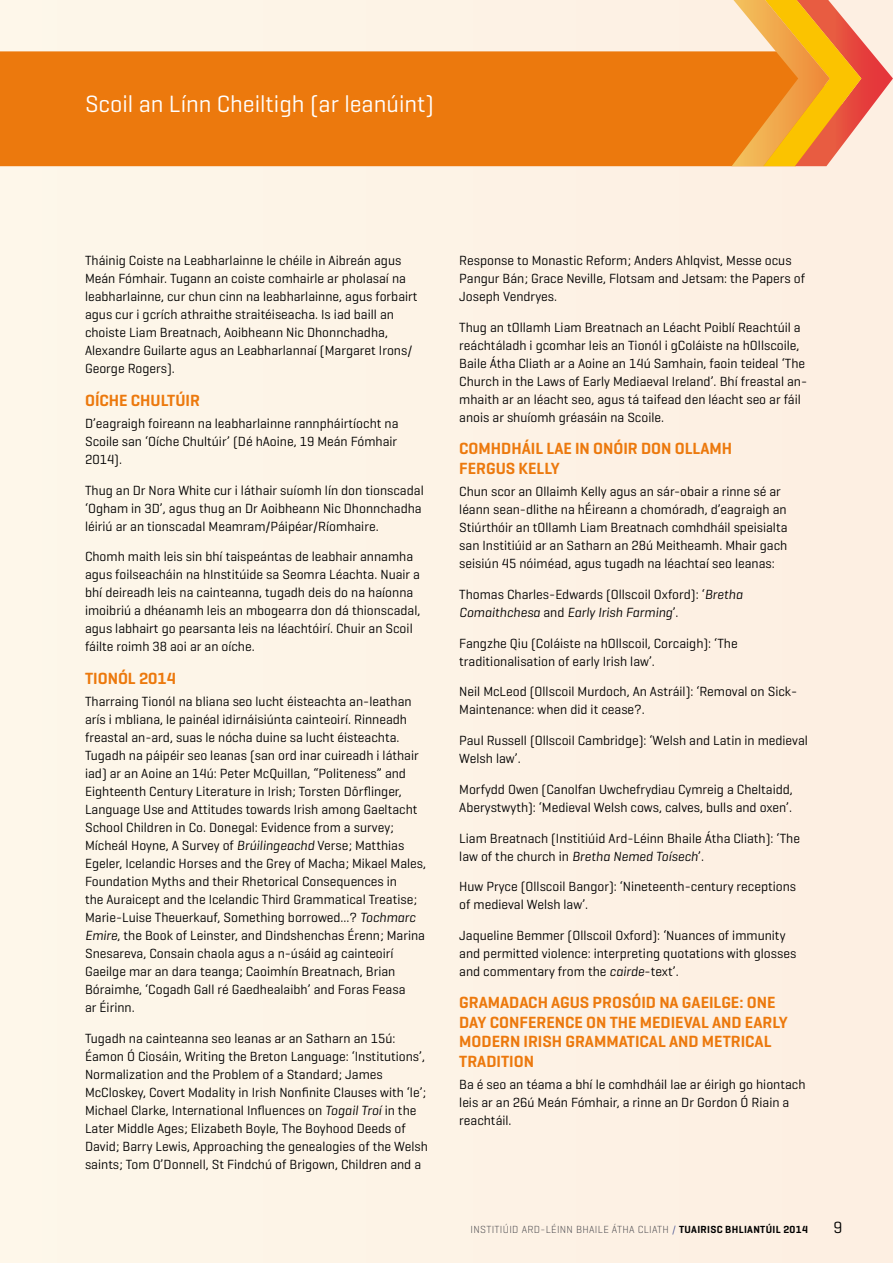
<style>
.page{position:relative;width:893px;height:1263px;background:#fdf3e6}
.page>*{position:absolute;margin:0;border:0;box-sizing:border-box;transform-origin:0 0}
.t1{font:24px "Geogrotesque";color:#fff}
.t2{font:600 16.5px/19.5px "Geogrotesque";color:#ec790d}
.t3{font:16.5px "Geogrotesque";color:#000}
.t4{font:13.5px/18px "Geogrotesque";color:#000}
.t5{font:300 10.5px "Geogrotesque";letter-spacing:.03em;color:#504f53}
.s1{font-style:italic}
.s2{color:#253583}
.s3{font-weight:600;color:#000}
</style>
<div class="page">
<div style="left:0;top:51px;width:732px;height:115px;background:#ec790d"></div>
<svg style="left:732px;top:0;width:161px;height:166px"></svg>
<h1 class="t1" style="left:85px;top:88px;width:350px">Scoil an Línn Cheiltigh (ar leanúint)</h1>
<p class="t4" style="left:85px;top:251px;width:334px">Tháinig Coiste na Leabharlainne le chéile in Aibreán agus Meán Fómhair. Tugann an coiste comhairle ar pholasaí na leabharlainne, cur chun cinn na leabharlainne, agus forbairt agus cur i gcrích athraithe straitéiseacha. Is iad baill an choiste Liam Breatnach, Aoibheann Nic Dhonnchadha, Alexandre Guilarte agus an Leabharlannaí (Margaret Irons/ George Rogers).</p>
<p class="t2" style="left:85px;top:390px;width:116px">OÍCHE CHULTÚIR</p>
<p class="t4" style="left:85px;top:414px;width:315px;text-align:justify">D’eagraigh foireann na leabharlainne rannpháirtíocht na Scoile san ‘Oíche Chultúir’ (Dé hAoine, 19 Meán Fómhair 2014).</p>
<p class="t4" style="left:85px;top:480px;width:340px">Thug an Dr Nora White cur i láthair suíomh lín don tionscadal ‘Ogham in 3D’, agus thug an Dr Aoibheann Nic Dhonnchadha léiriú ar an tionscadal Meamram/Páipéar/Ríomhaire.</p>
<p class="t4" style="left:85px;top:547px;width:337px">Chomh maith leis sin bhí taispeántas de leabhair annamha agus foilseacháin na hInstitúide sa Seomra Léachta. Nuair a bhí deireadh leis na cainteanna, tugadh deis do na haíonna imoibriú a dhéanamh leis an mbogearra don dá thionscadal, agus labhairt go pearsanta leis na léachtóirí. Chuir an Scoil fáilte roimh 38 aoi ar an oíche.</p>
<p class="t2" style="left:85px;top:668px;width:93px">TIONÓL 2014</p>
<p class="t4" style="left:85px;top:692px;width:343px">Tharraing Tionól na bliana seo lucht éisteachta an-leathan arís i mbliana, le painéal idirnáisiúnta cainteoirí. Rinneadh freastal an-ard, suas le nócha duine sa lucht éisteachta.<br>Tugadh na páipéir seo leanas (san ord inar cuireadh i láthair iad) ar an Aoine an 14ú: Peter McQuillan, “Politeness” and Eighteenth Century Literature in Irish; Torsten Dörflinger, Language Use and Attitudes towards Irish among Gaeltacht School Children in Co. Donegal: Evidence from a survey; Mícheál Hoyne, A Survey of <span class="s1">Brúilingeachd</span> Verse; Matthias Egeler, Icelandic Horses and the Grey of Macha; Mikael Males, Foundation Myths and their Rhetorical Consequences in<br>the Auraicept and the Icelandic Third Grammatical Treatise; Marie-Luise Theuerkauf, Something borrowed...? <span class="s1">Tochmarc Emire</span>, the Book of Leinster, and Dindshenchas Érenn; Marina Snesareva, Consain chaola agus a n-úsáid ag cainteoirí Gaeilge mar an dara teanga; Caoimhín Breatnach, Brian Bóraimhe, ‘Cogadh Gall ré Gaedhealaibh’ and Foras Feasa<br>ar Éirinn.</p>
<p class="t4" style="left:85px;top:1028px;width:344px">Tugadh na cainteanna seo leanas ar an Satharn an 15ú:<br>Éamon Ó Ciosáin, Writing the Breton Language: ‘Institutions’, Normalization and the Problem of a Standard; James McCloskey, Covert Modality in Irish Nonfinite Clauses with ‘le’; Michael Clarke, International Influences on <span class="s1">Togail Troí</span> in the Later Middle Ages; Elizabeth Boyle, The Boyhood Deeds of David; Barry Lewis, Approaching the genealogies of the Welsh saints; Tom O’Donnell, St Findchú of Brigown, Children and a</p>
<p class="t4" style="left:459px;top:251px;width:347px">Response to Monastic Reform; Anders Ahlqvist, Messe ocus<br>Pangur Bán; Grace Neville, Flotsam and Jetsam: the Papers of<br>Joseph Vendryes.</p>
<p class="t4" style="left:459px;top:318px;width:349px">Thug an tOllamh Liam Breatnach an Léacht Poiblí Reachtúil a reáchtáladh i gcomhar leis an Tionól i gColáiste na hOllscoile, Baile Átha Cliath ar a Aoine an 14ú Samhain, faoin teideal ‘The Church in the Laws of Early Mediaeval Ireland’. Bhí freastal an&shy;mhaith ar an léacht seo, agus tá taifead den léacht seo ar fáil anois ar shuíomh gréasáin na Scoile.</p>
<p class="t2" style="left:459px;top:439px;width:274px">COMHDHÁIL LAE IN ONÓIR DON OLLAMH<br>FERGUS KELLY</p>
<p class="t4" style="left:459px;top:482px;width:330px">Chun scor an Ollaimh Kelly agus an sár-obair a rinne sé ar léann sean-dlithe na hÉireann a chomóradh, d’eagraigh an Stiúrthóir an tOllamh Liam Breatnach comhdháil speisialta san Institiúid ar an Satharn an 28ú Meitheamh. Mhair gach seisiún 45 nóiméad, agus tugadh na léachtaí seo leanas:</p>
<p class="t4" style="left:459px;top:585px;width:285px">Thomas Charles-Edwards (Ollscoil Oxford): ‘<span class="s1">Bretha<br>Comaithchesa</span> and <span class="s1">Early Irish Farming</span>’.</p>
<p class="t4" style="left:459px;top:633px;width:280px">Fangzhe Qiu (Coláiste na hOllscoil, Corcaigh): ‘The traditionalisation of early Irish law’.</p>
<p class="t4" style="left:459px;top:682px;width:339px">Neil McLeod (Ollscoil Murdoch, An Astráil): ‘Removal on Sick-<br>Maintenance: when did it cease?.</p>
<p class="t4" style="left:459px;top:731px;width:350px">Paul Russell (Ollscoil Cambridge): ‘Welsh and Latin in medieval<br>Welsh law’.</p>
<p class="t4" style="left:459px;top:780px;width:335px">Morfydd Owen (Canolfan Uwchefrydiau Cymreig a Cheltaidd,<br>Aberystwyth): ‘Medieval Welsh cows, calves, bulls and oxen’.</p>
<p class="t4" style="left:459px;top:828px;width:342px">Liam Breatnach (Institiúid Ard-Léinn Bhaile Átha Cliath): ‘The law of the church in <span class="s1">Bretha Nemed Toísech</span>’.</p>
<p class="t4" style="left:459px;top:877px;width:338px">Huw Pryce (Ollscoil Bangor): ‘Nineteenth-century receptions of medieval Welsh law’.</p>
<p class="t4" style="left:459px;top:926px;width:339px">Jaqueline Bemmer (Ollscoil Oxford): ‘Nuances of immunity and permitted violence: interpreting quotations with glosses and commentary from the <span class="s1">cairde</span>-text’.</p>
<p class="t2" style="left:459px;top:993px;width:330px">GRAMADACH AGUS PROSÓID NA GAEILGE: ONE<br>DAY CONFERENCE ON THE MEDIEVAL AND EARLY<br>MODERN IRISH GRAMMATICAL AND METRICAL<br>TRADITION</p>
<p class="t4" style="left:459px;top:1075px;width:348px">Ba é seo an téama a bhí le comhdháil lae ar éirigh go hiontach leis ar an 26ú Meán Fómhair, a rinne an Dr Gordon Ó Riain a reachtáil.</p>
<p class="t5" style="left:471px;top:1222px;width:339px">INSTITIÚID ARD-LÉINN BHAILE ÁTHA CLIATH <span class="s2">/</span> <span class="s3">TUAIRISC BHLIANTÚIL 2014</span></p>
<p class="t3" style="left:833px;top:1217px;width:10px">9</p>
</div>
